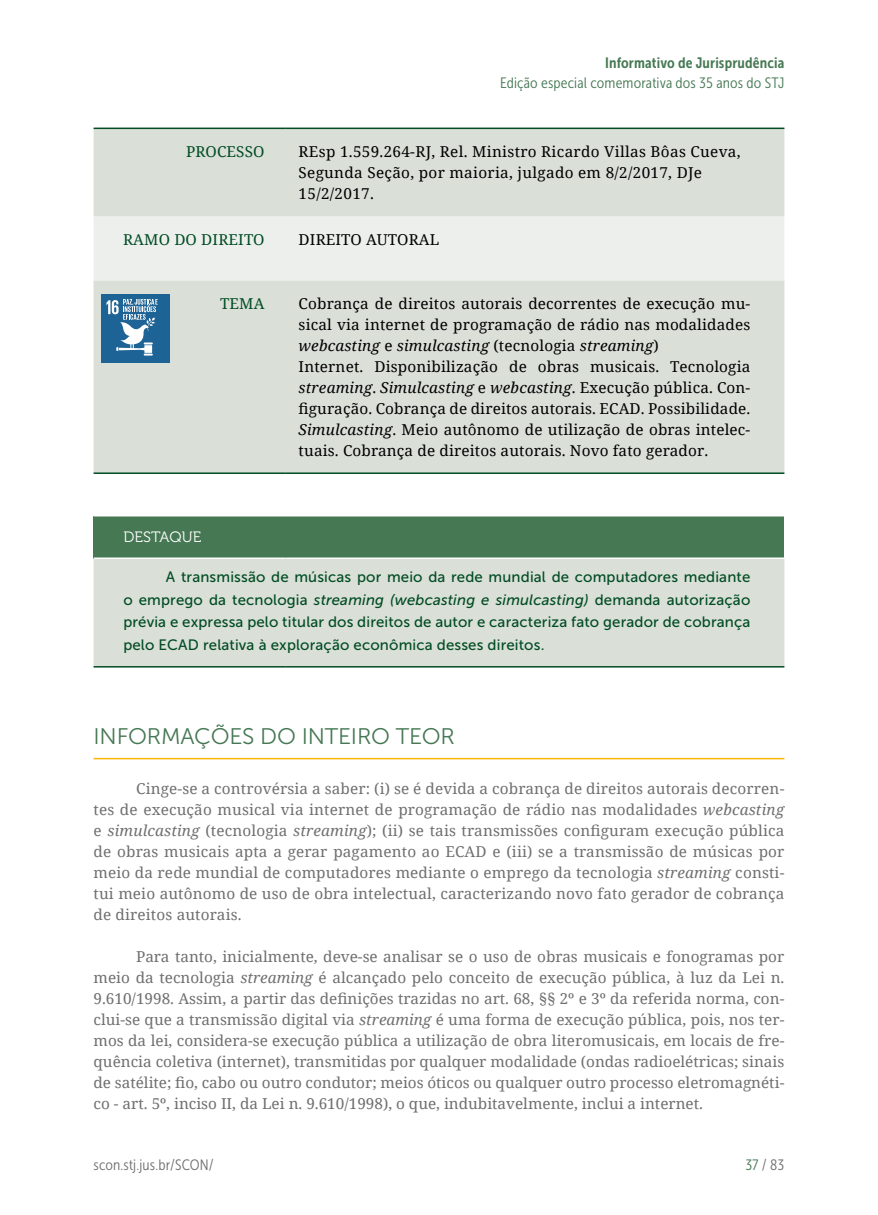
<style>
.page{position:relative;width:878px;height:1215px;background:#fff}
.page>*{position:absolute;margin:0;border:0;box-sizing:border-box;transform-origin:0 0}
.t1{font:22.5px "Museo Sans 300";letter-spacing:-.01em;color:#457853}
.t2{font:15px/21px "Noto Serif";color:#706f6f;text-align:justify}
.t3{font:15px/21px "Noto Serif";letter-spacing:.01em;color:#000}
.t4{font:15px/22.5px "Museo Sans 500";letter-spacing:.01em;color:#004c23;text-align:justify}
.t5{font:15px "Museo Sans Cond 300";letter-spacing:.01em;color:#457853}
.t6{font:15px "Museo Sans Cond 700";letter-spacing:.01em;color:#457853}
.t7{font:15px "Museo Sans Cond 300";letter-spacing:.01em;color:#706f6f}
.t8{font:15px "Noto Serif";letter-spacing:.01em;color:#004c23}
.t9{font:15px "Museo 300";letter-spacing:.01em;color:#fff}
.s1{font-style:italic}
.s2{color:#457853}
</style>
<div class="page">
<hr style="left:94px;top:758px;width:690px;height:1px;background:#fab600">
<svg style="left:94px;top:129px;width:690px;height:537px;background:#dde2db"></svg>
<div style="left:94px;top:217px;width:690px;height:63px;background:#edefec"></div>
<div style="left:94px;top:516px;width:690px;height:42px;background:#457853"></div>
<hr style="left:94px;top:128px;width:192px;height:1px;background:#004c23">
<hr style="left:286px;top:128px;width:498px;height:1px;background:#004c23">
<hr style="left:94px;top:666px;width:192px;height:1px;background:#004c23">
<hr style="left:286px;top:666px;width:498px;height:1px;background:#004c23">
<hr style="left:94px;top:515px;width:192px;height:1px;background:#fff">
<hr style="left:286px;top:515px;width:498px;height:1px;background:#fff">
<hr style="left:94px;top:557px;width:192px;height:2px;background:#fff">
<hr style="left:286px;top:557px;width:498px;height:2px;background:#fff">
<hr style="left:94px;top:472px;width:192px;height:2px;background:#004c23">
<hr style="left:286px;top:472px;width:498px;height:2px;background:#004c23">
<div style="left:101px;top:294px;width:69px;height:69px;background:#1d6395"></div>
<svg style="left:106px;top:299px;width:52px;height:57px"></svg>
<p class="t6" style="left:605px;top:54px;width:181px">Informativo de Jurisprudência</p>
<p class="t5" style="left:500px;top:75px;width:286px">Edição especial comemorativa dos 35 anos do STJ</p>
<p class="t8" style="left:186px;top:141px;width:80px">PROCESSO</p>
<p class="t3" style="left:298px;top:141px;width:443px">REsp 1.559.264-RJ, Rel. Ministro Ricardo Villas Bôas Cueva,<br>Segunda Seção, por maioria, julgado em 8/2/2017, DJe<br>15/2/2017.</p>
<p class="t8" style="left:123px;top:230px;width:143px">RAMO DO DIREITO</p>
<p class="t3" style="left:298px;top:229px;width:142px">DIREITO AUTORAL</p>
<p class="t8" style="left:220px;top:293px;width:46px">TEMA</p>
<p class="t3" style="left:298px;top:293px;width:453px">Cobrança de direitos autorais decorrentes de execução mu&shy;sical via internet de programação de rádio nas modalidades <span class="s1">webcasting</span> e <span class="s1">simulcasting</span> (tecnologia <span class="s1">streaming</span>)<br>Internet. Disponibilização de obras musicais. Tecnologia <span class="s1">streaming</span>. <span class="s1">Simulcasting</span> e <span class="s1">webcasting</span>. Execução pública. Con&shy;figuração. Cobrança de direitos autorais. ECAD. Possibilidade.<br><span class="s1">Simulcasting</span>. Meio autônomo de utilização de obras intelec&shy;tuais. Cobrança de direitos autorais. Novo fato gerador.</p>
<p class="t9" style="left:123px;top:528px;width:80px">DESTAQUE</p>
<p class="t4" style="left:123px;top:566px;width:628px;text-indent:43px">A transmissão de músicas por meio da rede mundial de computadores mediante o emprego da tecnologia <span class="s1">streaming (webcasting e simulcasting)</span> demanda autorização prévia e expressa pelo titular dos direitos de autor e caracteriza fato gerador de cobrança pelo ECAD relativa à exploração econômica desses direitos.</p>
<h1 class="t1" style="left:94px;top:724px;width:363px">INFORMAÇÕES DO INTEIRO TEOR</h1>
<p class="t2" style="left:94px;top:778px;width:692px;text-indent:43px">Cinge-se a controvérsia a saber: (i) se é devida a cobrança de direitos autorais decorren&shy;tes de execução musical via internet de programação de rádio nas modalidades <span class="s1">webcasting </span>e <span class="s1">simulcasting</span> (tecnologia <span class="s1">streaming</span>); (ii) se tais transmissões configuram execução pública de obras musicais apta a gerar pagamento ao ECAD e (iii) se a transmissão de músicas por meio da rede mundial de computadores mediante o emprego da tecnologia <span class="s1">streaming</span> consti&shy;tui meio autônomo de uso de obra intelectual, caracterizando novo fato gerador de cobrança de direitos autorais.</p>
<p class="t2" style="left:94px;top:946px;width:692px;text-indent:43px">Para tanto, inicialmente, deve-se analisar se o uso de obras musicais e fonogramas por meio da tecnologia <span class="s1">streaming</span> é alcançado pelo conceito de execução pública, à luz da Lei n.<br>9.610/1998. Assim, a partir das definições trazidas no art. 68, §§ 2º e 3º da referida norma, con&shy;clui-se que a transmissão digital via <span class="s1">streaming</span> é uma forma de execução pública, pois, nos ter&shy;mos da lei, considera-se execução pública a utilização de obra literomusicais, em locais de fre&shy;quência coletiva (internet), transmitidas por qualquer modalidade (ondas radioelétricas; sinais de satélite; fio, cabo ou outro condutor; meios óticos ou qualquer outro processo eletromagnéti&shy;co - art. 5º, inciso II, da Lei n. 9.610/1998), o que, indubitavelmente, inclui a internet.</p>
<p class="t7" style="left:94px;top:1157px;width:122px">scon.stj.jus.br/SCON/</p>
<p class="t7" style="left:745px;top:1157px;width:41px"><span class="s2">37</span> / 83</p>
</div>
